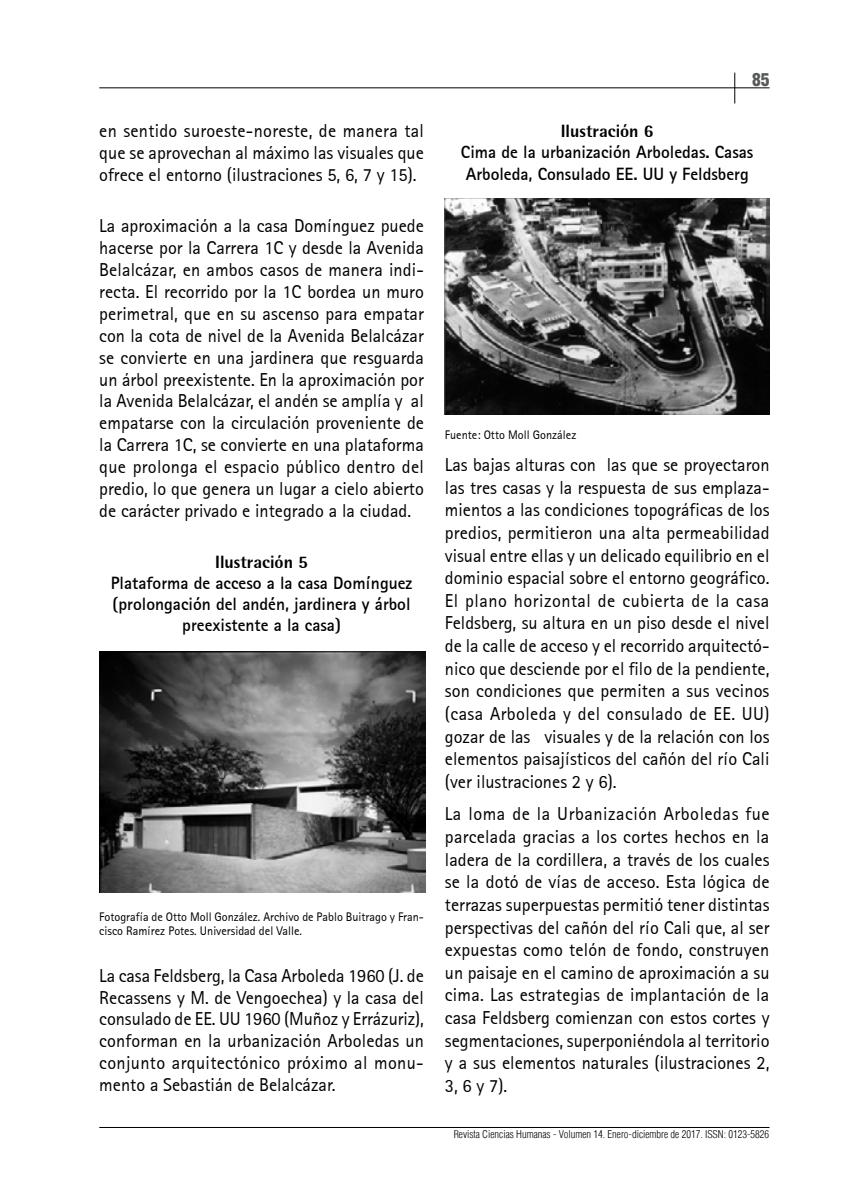
<style>
.page{position:relative;width:844px;height:1191px;background:#fff}
.page>*{position:absolute;margin:0;border:0;box-sizing:border-box;transform-origin:0 0}
.t1{font:18.38px/22.6px "Libre Sans Serif S Si";color:#000;text-align:justify}
.t2{font:700 17.5px/21px "Libre Sans Serif S Si";color:#000;text-align:center}
.t3{font:800 17.5px "Libre Semi Sans Black S Si";color:#000}
.t4{font:17.5px "Switzerland Cond Black Plain";color:#58595b}
.t5{font:12.25px/14px "Libre Sans Serif S Si";color:#000}
.t6{font:10.5px "Switzerland Cond Light";color:#000}
</style>
<div class="page">
<hr style="left:99px;top:88px;width:670px;height:1px;background:#000">
<hr style="left:734px;top:73px;width:1px;height:30px;background:#000">
<hr style="left:99px;top:1127px;width:670px;height:1px;background:#000">
<img style="left:99px;top:652px;width:326px;height:240px">
<img style="left:445px;top:198px;width:324px;height:216px">
<p class="t1" style="left:99px;top:120px;width:326px;line-height:21.9px">en sentido suroeste-noreste, de manera tal que se aprovechan al máximo las visuales que ofrece el entorno (ilustraciones 5, 6, 7 y 15).</p>
<p class="t1" style="left:99px;top:215px;width:326px;line-height:21.9px">La aproximación a la casa Domínguez puede hacerse por la Carrera 1C y desde la Avenida Belalcázar, en ambos casos de manera indi&shy;recta. El recorrido por la 1C bordea un muro perimetral, que en su ascenso para empatar con la cota de nivel de la Avenida Belalcázar se convierte en una jardinera que resguarda un árbol preexistente. En la aproximación por la Avenida Belalcázar, el andén se amplía y al empatarse con la circulación proveniente de la Carrera 1C, se convierte en una plataforma que prolonga el espacio público dentro del predio, lo que genera un lugar a cielo abierto de carácter privado e integrado a la ciudad.</p>
<p class="t3" style="left:215px;top:550px;width:94px">Ilustración 5</p>
<p class="t2" style="left:111px;top:572px;width:303px">Plataforma de acceso a la casa Domínguez (prolongación del andén, jardinera y árbol preexistente a la casa)</p>
<p class="t5" style="left:99px;top:909px;width:326px">Fotografía de Otto Moll González. Archivo de Pablo Buitrago y Fran&shy;cisco Ramírez Potes. Universidad del Valle.</p>
<p class="t1" style="left:99px;top:964px;width:326px;line-height:21.9px">La casa Feldsberg, la Casa Arboleda 1960 (J. de Recassens y M. de Vengoechea) y la casa del consulado de EE. UU 1960 (Muñoz y Errázuriz), conforman en la urbanización Arboledas un conjunto arquitectónico próximo al monu&shy;mento a Sebastián de Belalcázar.</p>
<p class="t4" style="left:751px;top:69px;width:19px">85</p>
<p class="t3" style="left:560px;top:119px;width:94px">Ilustración 6</p>
<p class="t2" style="left:461px;top:141px;width:294px;line-height:21.7px;text-align:left">Cima de la urbanización Arboledas. Casas<br>Arboleda, Consulado EE. UU y Feldsberg</p>
<p class="t5" style="left:445px;top:427px;width:133px">Fuente: Otto Moll González</p>
<p class="t1" style="left:445px;top:453px;width:326px">Las bajas alturas con las que se proyectaron las tres casas y la respuesta de sus emplaza&shy;mientos a las condiciones topográficas de los predios, permitieron una alta permeabilidad visual entre ellas y un delicado equilibrio en el dominio espacial sobre el entorno geográfico.<br>El plano horizontal de cubierta de la casa Feldsberg, su altura en un piso desde el nivel de la calle de acceso y el recorrido arquitectó&shy;nico que desciende por el filo de la pendiente, son condiciones que permiten a sus vecinos (casa Arboleda y del consulado de EE. UU) gozar de las visuales y de la relación con los elementos paisajísticos del cañón del río Cali (ver ilustraciones 2 y 6).</p>
<p class="t1" style="left:445px;top:802px;width:326px">La loma de la Urbanización Arboledas fue parcelada gracias a los cortes hechos en la ladera de la cordillera, a través de los cuales se la dotó de vías de acceso. Esta lógica de terrazas superpuestas permitió tener distintas perspectivas del cañón del río Cali que, al ser expuestas como telón de fondo, construyen un paisaje en el camino de aproximación a su cima. Las estrategias de implantación de la casa Feldsberg comienzan con estos cortes y segmentaciones, superponiéndola al territorio y a sus elementos naturales (ilustraciones 2, 3, 6 y 7).</p>
<p class="t6" style="left:453px;top:1127px;width:317px">Revista Ciencias Humanas - Volumen 14. Enero-diciembre de 2017. ISSN: 0123-5826</p>
</div>
